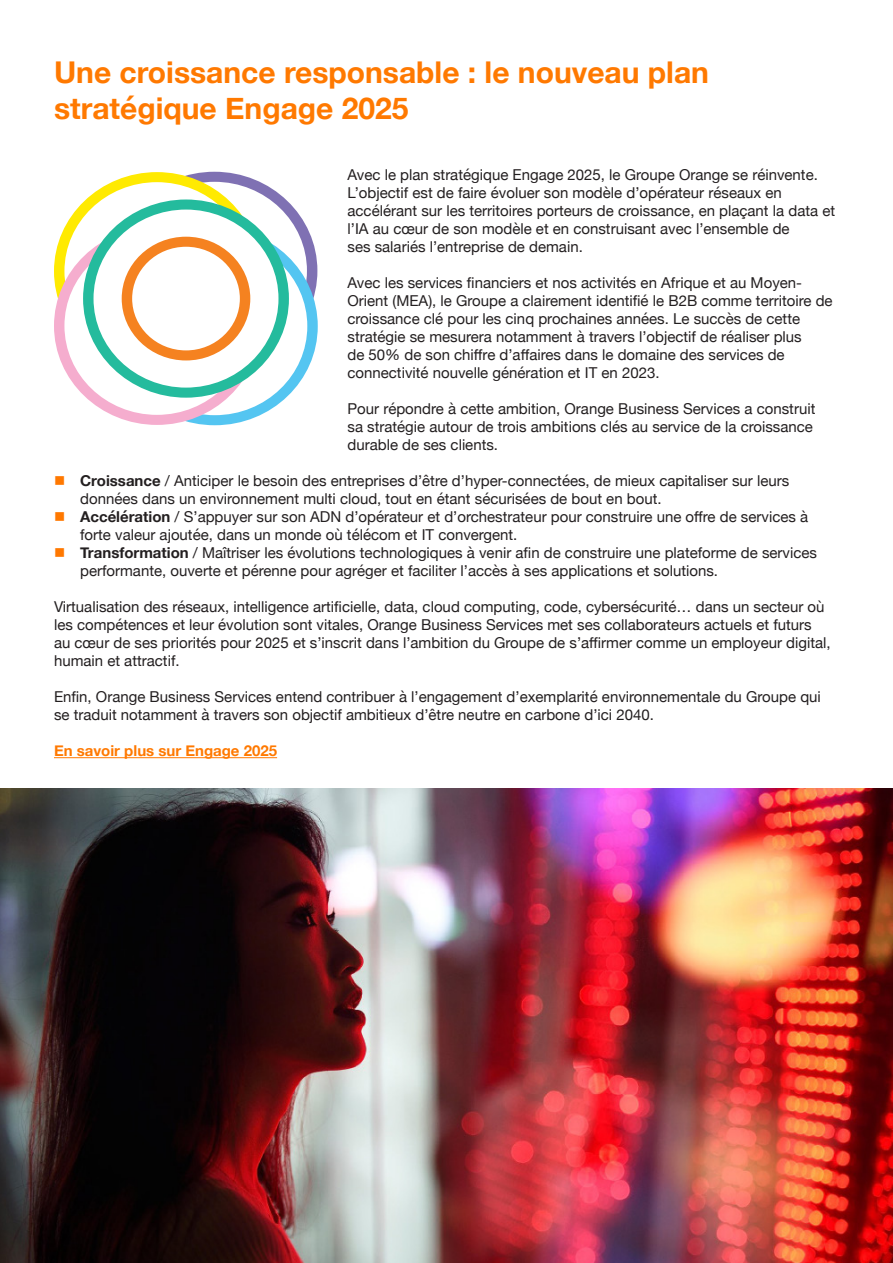
<style>
.page{position:relative;width:893px;height:1263px;background:#fff}
.page>*{position:absolute;margin:0;border:0;box-sizing:border-box;transform-origin:0 0}
.t1{font:700 30px "Helvetica Neue";color:#ff7900}
.t2{font:15px/18px "Helvetica Neue";color:#231f20}
.t3{font:700 15px "Helvetica Neue";color:#ff7900}
.s1{color:#ff7800}
.s2{font-weight:700}
</style>
<div class="page">
<hr style="left:54px;top:757px;width:223px;height:1px;background:#ff7900">
<svg style="left:54px;top:172px;width:264px;height:253px"></svg>
<img style="left:0;top:789px;width:893px;height:474px">
<p class="t1" style="left:54px;top:49px;width:657px">Une croissance responsable : le nouveau plan</p>
<p class="t1" style="left:54px;top:85px;width:356px">stratégique Engage 2025</p>
<p class="t2" style="left:347px;top:167px;width:489px">Avec le plan stratégique Engage 2025, le Groupe Orange se réinvente.<br>L’objectif est de faire évoluer son modèle d’opérateur réseaux en accélérant sur les territoires porteurs de croissance, en plaçant la data et l’IA au cœur de son modèle et en construisant avec l’ensemble de<br>ses salariés l’entreprise de demain.</p>
<p class="t2" style="left:347px;top:275px;width:487px">Avec les services financiers et nos activités en Afrique et au Moyen-Orient (MEA), le Groupe a clairement identifié le B2B comme territoire de croissance clé pour les cinq prochaines années. Le succès de cette stratégie se mesurera notamment à travers l’objectif de réaliser plus<br>de 50% de son chiffre d’affaires dans le domaine des services de connectivité nouvelle génération et IT en 2023.</p>
<p class="t2" style="left:347px;top:401px;width:469px">Pour répondre à cette ambition, Orange Business Services a construit sa stratégie autour de trois ambitions clés au service de la croissance durable de ses clients.</p>
<p class="t2" style="left:80px;top:473px;width:710px;text-indent:-26px"><span class="s1">■</span> <span class="s2">Croissance</span> / Anticiper le besoin des entreprises d’être d’hyper-connectées, de mieux capitaliser sur leurs données dans un environnement multi cloud, tout en étant sécurisées de bout en bout.</p>
<p class="t2" style="left:80px;top:509px;width:729px;text-indent:-26px"><span class="s1">■</span> <span class="s2">Accélération</span> / S’appuyer sur son ADN d’opérateur et d’orchestrateur pour construire une offre de services à forte valeur ajoutée, dans un monde où télécom et IT convergent.</p>
<p class="t2" style="left:80px;top:545px;width:738px;text-indent:-26px"><span class="s1">■</span> <span class="s2">Transformation</span> / Maîtriser les évolutions technologiques à venir afin de construire une plateforme de services performante, ouverte et pérenne pour agréger et faciliter l’accès à ses applications et solutions.</p>
<p class="t2" style="left:54px;top:599px;width:778px">Virtualisation des réseaux, intelligence artificielle, data, cloud computing, code, cybersécurité… dans un secteur où les compétences et leur évolution sont vitales, Orange Business Services met ses collaborateurs actuels et futurs au cœur de ses priorités pour 2025 et s’inscrit dans l’ambition du Groupe de s’affirmer comme un employeur digital, humain et attractif.</p>
<p class="t2" style="left:54px;top:689px;width:768px">Enfin, Orange Business Services entend contribuer à l’engagement d’exemplarité environnementale du Groupe qui se traduit notamment à travers son objectif ambitieux d’être neutre en carbone d’ici 2040.</p>
<p class="t3" style="left:54px;top:739px;width:225px">En savoir plus sur Engage 2025</p>
</div>
